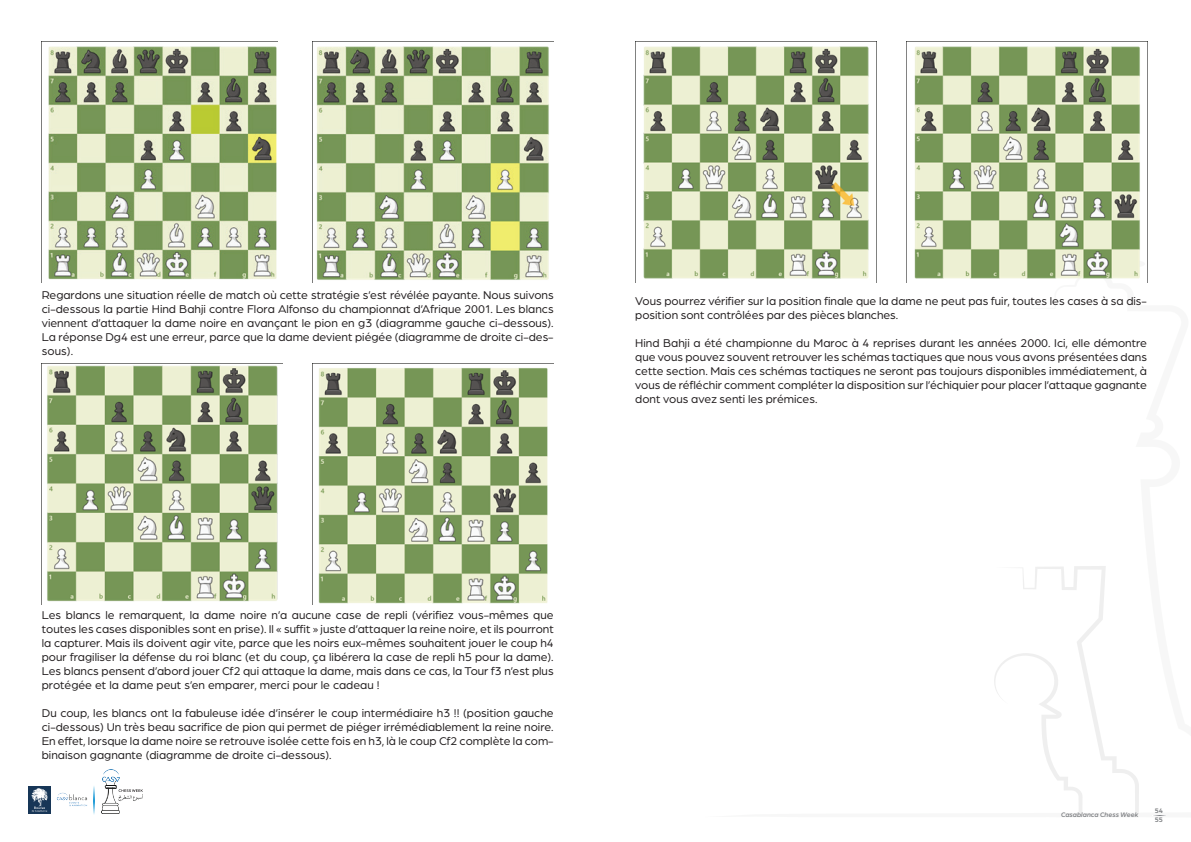
<style>
.page{position:relative;width:1191px;height:842px;background:#fff}
.page>*{position:absolute;margin:0;border:0;box-sizing:border-box;transform-origin:0 0}
.t1{font:12px/14px "Arboria";color:#231f20;text-align:justify}
.t2{font:italic 500 7px "Arboria";color:#808285}
.t3{font:700 7px/9.5px "Arboria";color:#808285}
</style>
<div class="page">
<svg style="left:876px;top:271px;width:272px;height:542px"></svg>
<img style="left:57px;top:792px;width:30px;height:15px">
<svg style="left:94px;top:786px;width:1px;height:28px"></svg>
<div style="left:28px;top:786px;width:22px;height:27px;background:#173657"></div>
<svg style="left:31px;top:788px;width:17px;height:24px"></svg>
<img style="left:101px;top:801px;width:19px;height:13px">
<img style="left:102px;top:810px;width:17px;height:4px">
<svg style="left:102px;top:771px;width:41px;height:30px"></svg>
<svg style="left:1153px;top:815px;width:13px;height:1px"></svg>
<img style="left:48px;top:46px;width:229px;height:234px">
<img style="left:316px;top:46px;width:233px;height:234px">
<img style="left:47px;top:365px;width:231px;height:237px">
<img style="left:318px;top:368px;width:230px;height:236px">
<img style="left:635px;top:42px;width:234px;height:241px">
<img style="left:906px;top:42px;width:241px;height:241px">
<p class="t1" style="left:42px;top:288px;width:513px">Regardons une situation réelle de match où cette stratégie s’est révélée payante. Nous suivons ci-dessous la partie Hind Bahji contre Flora Alfonso du championnat d’Afrique 2001. Les blancs viennent d’attaquer la dame noire en avançant le pion en g3 (diagramme gauche ci-dessous).<br>La réponse Dg4 est une erreur, parce que la dame devient piégée (diagramme de droite ci-des&shy;sous).</p>
<p class="t1" style="left:635px;top:293px;width:513px">Vous pourrez vérifier sur la position finale que la dame ne peut pas fuir, toutes les cases à sa dis&shy;position sont contrôlées par des pièces blanches.</p>
<p class="t1" style="left:635px;top:335px;width:513px">Hind Bahji a été championne du Maroc à 4 reprises durant les années 2000. Ici, elle démontre que vous pouvez souvent retrouver les schémas tactiques que nous vous avons présentées dans cette section. Mais ces schémas tactiques ne seront pas toujours disponibles immédiatement, à vous de réfléchir comment compléter la disposition sur l’échiquier pour placer l’attaque gagnante dont vous avez senti les prémices.</p>
<p class="t1" style="left:42px;top:607px;width:513px">Les blancs le remarquent, la dame noire n’a aucune case de repli (vérifiez vous-mêmes que toutes les cases disponibles sont en prise). Il « suffit » juste d’attaquer la reine noire, et ils pourront la capturer. Mais ils doivent agir vite, parce que les noirs eux-mêmes souhaitent jouer le coup h4 pour fragiliser la défense du roi blanc (et du coup, ça libérera la case de repli h5 pour la dame).<br>Les blancs pensent d’abord jouer Cf2 qui attaque la dame, mais dans ce cas, la Tour f3 n’est plus protégée et la dame peut s’en emparer, merci pour le cadeau !</p>
<p class="t1" style="left:42px;top:705px;width:513px">Du coup, les blancs ont la fabuleuse idée d’insérer le coup intermédiaire h3 !! (position gauche ci-dessous) Un très beau sacrifice de pion qui permet de piéger irrémédiablement la reine noire.<br>En effet, lorsque la dame noire se retrouve isolée cette fois en h3, là le coup Cf2 complète la com&shy;binaison gagnante (diagramme de droite ci-dessous).</p>
<p class="t2" style="left:1061px;top:810px;width:79px">Casablanca Chess Week</p>
<p class="t3" style="left:1154px;top:805px;width:10px">54<br>55</p>
</div>
